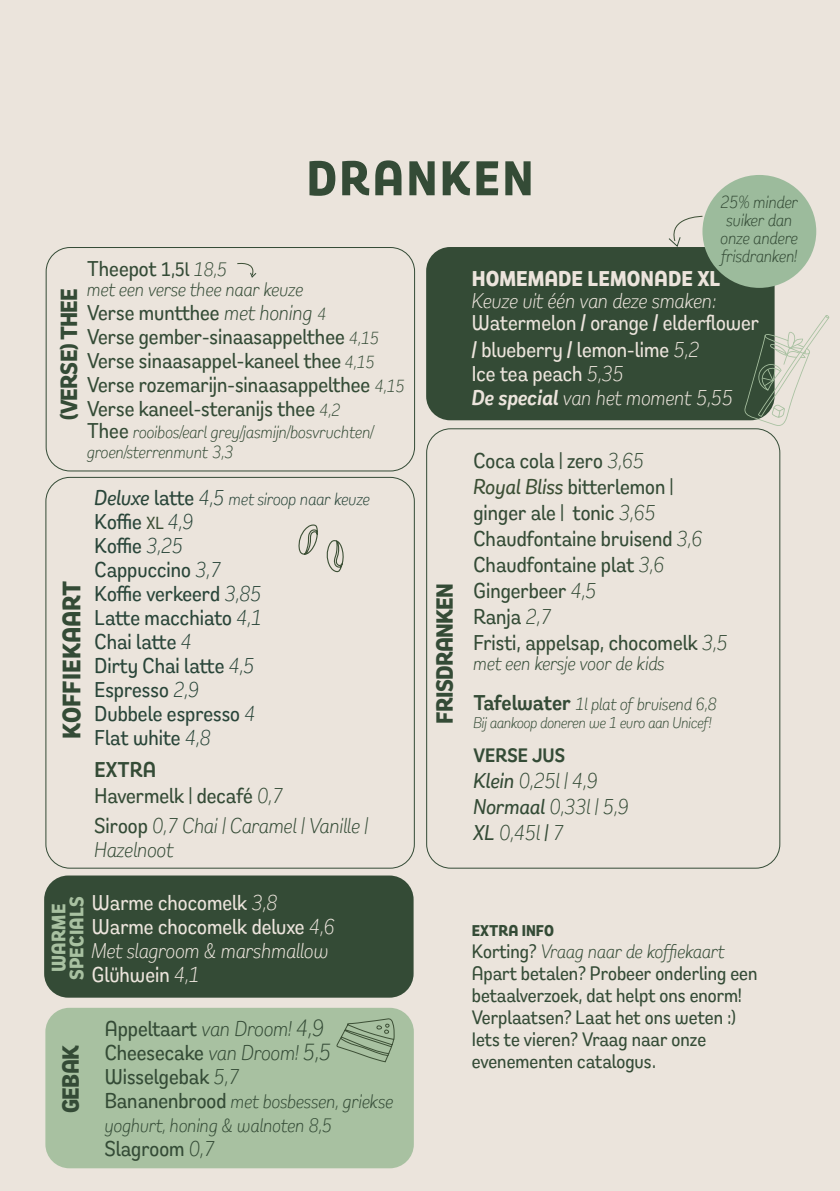
<style>
.page{position:relative;width:840px;height:1191px;background:#fff}
.page>*{position:absolute;margin:0;border:0;box-sizing:border-box;transform-origin:0 0}
.t1{font:700 50px "Remora Sans W1";letter-spacing:.05em;color:#344b36}
.t2{font:700 26px "Remora Sans W1";color:#344b36}
.t3{font:700 24px "Remora Sans W1";letter-spacing:-.03em;color:#344b36}
.t4{font:500 22px/26px "Remora Sans W1";color:#344b36}
.t5{font:500 22px/24px "Remora Sans W1";color:#294539}
.t6{font:italic 300 22px/24px "Remora Sans W1";color:#ece4dc}
.t7{font:500 22px/26.4px "Remora Sans W1";color:#ece4dc}
.t8{font:italic 300 22px/24px "Remora Sans W1";color:#344b36}
.t9{font:700 22px "Remora Sans W1";color:#ece4dc}
.t10{font:600 22px "Remora Sans W1";color:#344b36}
.t11{font:500 20px/22px "Remora Sans W1";color:#344b36}
.t12{font:italic 300 20px/24px "Remora Sans W1";color:#344b36}
.t13{font:700 20px "Remora Sans W1";letter-spacing:.01em;color:#a8c1a1}
.t14{font:600 20px "Remora Sans W1";color:#344b36}
.t15{font:italic 300 18px/18px "Remora Sans W1";color:#344b36}
.t16{font:italic 300 18px "Remora Sans W1";color:#294539}
.t17{font:italic 300 16px "Remora Sans W1";letter-spacing:-.01em;color:#344b36}
.t18{font:700 16px "Remora Sans W1";color:#344b36}
.s1{font-size:20px}
.s2{font-weight:300;font-style:italic;font-size:20px}
.s3{font-weight:300;font-style:italic}
.s4{font-weight:300;font-style:italic;font-size:18px}
.s5{font-weight:500;font-style:normal;font-size:22px}
.s6{font-weight:600}
.s7{font-style:italic;color:#3c4f35}
.s8{font-weight:600;font-style:normal;font-size:22px}
.s9{font-weight:500}
.s10{font-weight:500;font-size:22px}
.s11{font-size:22px}
.s12{font-size:18px;color:#3c4f35}
.s13{font-weight:500;font-style:normal}
.s14{font-weight:300;font-style:italic;font-size:24px}
</style>
<div class="page">
<div style="left:0;top:0;width:839px;height:1191px;background:#ebe4dc"></div>
<div style="left:46px;top:247px;width:369px;height:224px;border:1px solid #344b36;border-radius:24px"></div>
<div style="left:426px;top:247px;width:348px;height:173px;background:#344b36;border-radius:24px"></div>
<div style="left:44px;top:875px;width:369px;height:122px;background:#344b36;border-radius:24px"></div>
<svg style="left:298px;top:524px;width:46px;height:49px"></svg>
<div style="left:45px;top:1007px;width:368px;height:161px;background:#a8c1a1;border-radius:24px"></div>
<svg style="left:336px;top:1018px;width:59px;height:45px"></svg>
<svg style="left:743px;top:315px;width:85px;height:111px"></svg>
<svg style="left:237px;top:263px;width:20px;height:15px"></svg>
<div style="left:702px;top:175px;width:113px;height:113px;background:#9cbb9c;border-radius:50%"></div>
<svg style="left:668px;top:215px;width:35px;height:32px"></svg>
<p class="t1" style="left:306px;top:146px;width:228px">DRANKEN</p>
<p class="t15" style="left:720px;top:193px;width:79px;text-align:center">25% minder suiker dan onze andere frisdranken!</p>
<p class="t4" style="left:87px;top:255px;width:141px">Theepot <span class="s1">1,5l</span> <span class="s2">18,5</span></p>
<p class="t12" style="left:87px;top:277px;width:218px">met een verse thee naar keuze</p>
<p class="t4" style="left:87px;top:299px;width:240px">Verse muntthee <span class="s3">met honing</span> <span class="s4">4</span></p>
<p class="t4" style="left:87px;top:323px;width:293px">Verse gember-sinaasappelthee <span class="s4">4,15</span></p>
<p class="t4" style="left:87px;top:347px;width:289px">Verse sinaasappel-kaneel thee <span class="s4">4,15</span></p>
<p class="t4" style="left:87px;top:371px;width:319px">Verse rozemarijn-sinaasappelthee <span class="s4">4,15</span></p>
<p class="t4" style="left:87px;top:395px;width:255px">Verse kaneel-steranijs thee <span class="s4">4,2</span></p>
<p class="t15" style="left:87px;top:422px;width:288px;line-height:20px"><span class="s5">Thee</span> rooibos/earl grey/jasmijn/bosvruchten/ groen/sterrenmunt 3,3</p>
<p class="t9" style="left:471px;top:265px;width:250px">HOMEMADE LEMONADE XL</p>
<p class="t6" style="left:471px;top:288px;width:245px">Keuze uit één van deze smaken:</p>
<p class="t7" style="left:471px;top:309px;width:288px">Watermelon <span class="s6">/</span> orange <span class="s6">/</span> elderflower <span class="s6">/</span> blueberry <span class="s6">/</span> lemon-lime <span class="s3">5,2</span></p>
<p class="t7" style="left:471px;top:360px;width:153px">Ice tea peach <span class="s3">5,35</span></p>
<p class="t6" style="left:471px;top:385px;width:262px"><span class="s6">De special</span> van het moment 5,55</p>
<p class="t3" style="left:53px;top:420px;width:134px;rotate:-90deg">(VERSE) THEE</p>
<p class="t4" style="left:473px;top:447px;width:172px">Coca cola | zero <span class="s3">3,65</span></p>
<p class="t4" style="left:473px;top:473px;width:201px"><span class="s7">Royal Bliss</span> bitterlemon |</p>
<p class="t4" style="left:473px;top:499px;width:184px">ginger ale | tonic <span class="s3">3,65</span></p>
<p class="t4" style="left:473px;top:525px;width:230px">Chaudfontaine bruisend <span class="s3">3,6</span></p>
<p class="t4" style="left:473px;top:551px;width:192px">Chaudfontaine plat <span class="s3">3,6</span></p>
<p class="t4" style="left:473px;top:577px;width:124px">Gingerbeer <span class="s3">4,5</span></p>
<p class="t4" style="left:473px;top:603px;width:256px">Ranja <span class="s3">2,7<br></span>Fristi, appelsap, chocomelk <span class="s3">3,5</span></p>
<p class="t12" style="left:473px;top:650px;width:192px">met een kersje voor de kids</p>
<p class="t15" style="left:473px;top:694px;width:244px"><span class="s8">Tafelwater</span> 1l plat of bruisend 6,8</p>
<p class="t17" style="left:473px;top:712px;width:239px">Bij aankoop doneren we 1 euro aan Unicef!</p>
<p class="t14" style="left:473px;top:742px;width:93px">VERSE JUS</p>
<p class="t8" style="left:473px;top:767px;width:126px"><span class="s9">Klein</span> 0,25l | 4,9</p>
<p class="t8" style="left:473px;top:793px;width:157px"><span class="s9">Normaal</span> 0,33l | 5,9</p>
<p class="t8" style="left:473px;top:819px;width:92px"><span class="s9">XL</span> 0,45l <span class="s9">|</span> 7</p>
<p class="t16" style="left:94px;top:487px;width:277px"><span class="s10">Deluxe</span> <span class="s5">latte</span> <span class="s11">4,5</span> met siroop naar keuze</p>
<p class="t5" style="left:94px;top:509px;width:100px">Koffie <span class="s12">XL</span> <span class="s3">4,9</span></p>
<p class="t5" style="left:94px;top:533px;width:90px">Koffie <span class="s3">3,25</span></p>
<p class="t5" style="left:94px;top:557px;width:128px">Cappuccino <span class="s3">3,7</span></p>
<p class="t5" style="left:94px;top:581px;width:168px">Koffie verkeerd <span class="s3">3,85</span></p>
<p class="t5" style="left:94px;top:605px;width:169px">Latte macchiato <span class="s3">4,1<br></span>Chai latte <span class="s3">4</span></p>
<p class="t5" style="left:94px;top:653px;width:161px">Dirty Chai latte <span class="s3">4,5</span></p>
<p class="t5" style="left:94px;top:677px;width:106px">Espresso <span class="s3">2,9</span></p>
<p class="t5" style="left:94px;top:701px;width:162px">Dubbele espresso <span class="s3">4</span></p>
<p class="t5" style="left:94px;top:725px;width:118px">Flat white <span class="s3">4,8</span></p>
<p class="t10" style="left:94px;top:755px;width:63px">EXTRA</p>
<p class="t4" style="left:94px;top:782px;width:190px">Havermelk | decafé <span class="s3">0,7</span></p>
<p class="t8" style="left:94px;top:813px;width:275px"><span class="s13">Siroop</span> 0,7 Chai | Caramel | Vanille |<br>Hazelnoot</p>
<p class="t2" style="left:55px;top:738px;width:160px;rotate:-90deg">KOFFIEKAART</p>
<p class="t3" style="left:429px;top:724px;width:143px;rotate:-90deg">FRISDRANKEN</p>
<p class="t13" style="left:46px;top:972px;width:70px;rotate:-90deg">WARME</p>
<p class="t13" style="left:64px;top:980px;width:86px;rotate:-90deg">SPECIALS</p>
<p class="t7" style="left:92px;top:889px;width:187px">Warme chocomelk <span class="s3">3,8</span></p>
<p class="t6" style="left:92px;top:914px;width:244px"><span class="s13">Warme chocomelk deluxe</span> 4,6<br>Met slagroom &amp; marshmallow</p>
<p class="t7" style="left:92px;top:961px;width:109px">Glühwein <span class="s3">4,1</span></p>
<p class="t3" style="left:55px;top:1113px;width:70px;rotate:-90deg">GEBAK</p>
<p class="t4" style="left:105px;top:1014px;width:221px">Appeltaart <span class="s3">van Droom!</span> <span class="s14">4,9</span></p>
<p class="t4" style="left:105px;top:1038px;width:228px">Cheesecake <span class="s3">van Droom!</span> <span class="s14">5,5</span></p>
<p class="t4" style="left:105px;top:1062px;width:136px">Wisselgebak <span class="s3">5,7</span></p>
<p class="t12" style="left:105px;top:1088px;width:290px"><span class="s5">Bananenbrood</span> met bosbessen, griekse yoghurt, honing &amp; walnoten 8,5</p>
<p class="t4" style="left:105px;top:1134px;width:111px">Slagroom <span class="s3">0,7</span></p>
<p class="t18" style="left:471px;top:919px;width:84px">EXTRA INFO</p>
<p class="t12" style="left:471px;top:938px;width:254px"><span class="s13">Korting?</span> Vraag naar de koffiekaart</p>
<p class="t11" style="left:471px;top:961px;width:287px">Apart betalen? Probeer onderling een betaalverzoek, dat helpt ons enorm!</p>
<p class="t11" style="left:471px;top:1005px;width:265px">Verplaatsen? Laat het ons weten :)</p>
<p class="t11" style="left:471px;top:1027px;width:236px">Iets te vieren? Vraag naar onze evenementen catalogus.</p>
</div>
